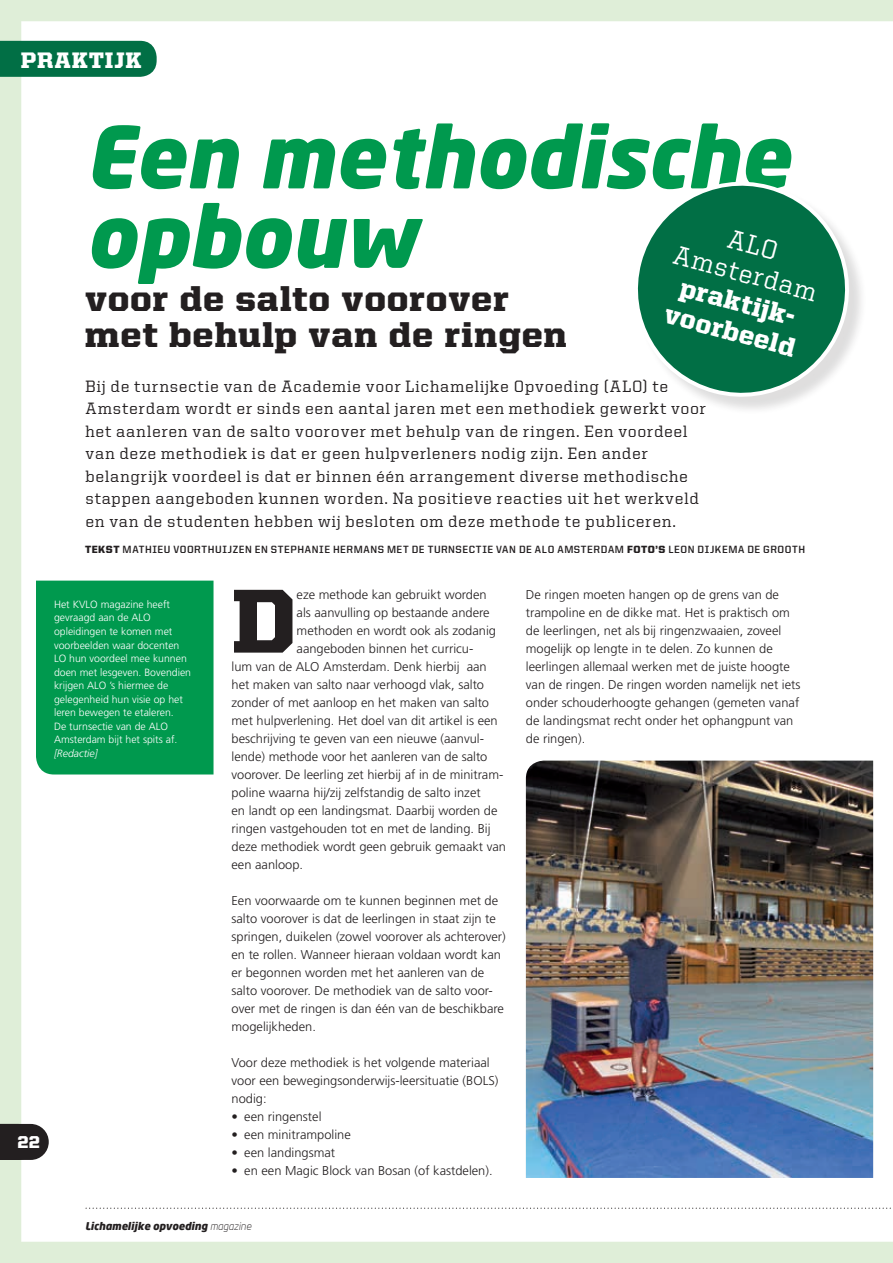
<style>
.page{position:relative;width:893px;height:1263px;background:#dfeed8}
.page>*{position:absolute;margin:0;border:0;box-sizing:border-box;transform-origin:0 0}
.t1{font:900 91.05px "United Serif Reg";color:#231f20}
.t2{font:italic 900 84px/79.5px "Neo Sans";color:#00994e}
.t3{font:900 36px/36px "United Serif Reg";letter-spacing:.025em;color:#231f20}
.t4{font:900 27px/29.7px "United Serif Reg";color:#fff;text-align:center;scale:.96 1}
.t5{font:500 27px/29.7px "United Serif Reg";color:#fff;text-align:center;scale:.96 1}
.t6{font:900 22.5px "United Serif Reg";letter-spacing:.035em;color:#fff}
.t7{font:900 17.25px "United Sans Reg";color:#fff}
.t8{font:500 16.5px/22.5px "United Serif Reg";letter-spacing:.045em;color:#231f20}
.t9{font:300 12.75px/18px "Frutiger LT Std";color:#231f20}
.t10{font:300 10.5px/13.5px "Frutiger LT Std";color:#fff}
.t11{font:700 10.5px "United Sans Reg";letter-spacing:.055em;color:#231f20}
.t12{font:italic 900 10.5px "Neo Sans";color:#231f20}
.t13{font:italic 300 10.5px "Frutiger LT Std";color:#fff}
.s1{font-weight:900}
.s2{font-weight:300}
</style>
<div class="page">
<div style="left:21px;top:21px;width:872px;height:1221px;background:#fff"></div>
<div style="left:0;top:41px;width:157px;height:36px;background:#016f45"></div>
<div style="left:36px;top:581px;width:178px;height:193px;background:#00994e"></div>
<div style="left:636px;top:184px;width:232px;height:231px;background:#fff"></div>
<svg style="left:620px;top:167px;width:243px;height:239px"></svg>
<img style="left:526px;top:761px;width:347px;height:417px">
<svg style="left:0;top:1124px;width:49px;height:36px;background:#353132"></svg>
<svg style="left:85px;top:1207px;width:808px;height:2px;background:#e0e0e0"></svg>
<h3 class="t6" style="left:21px;top:48px;width:122px">PRAKTIJK</h3>
<h2 class="t2" style="left:85px;top:115px;width:706px">Een methodische opbouw</h2>
<h3 class="t3" style="left:85px;top:280px;width:483px">voor de salto voorover met behulp van de ringen</h3>
<h3 class="t5" style="left:686px;top:211px;width:155px;rotate:15deg">ALO<br>Amsterdam</h3>
<h3 class="t4" style="left:677px;top:270px;width:141px;rotate:15deg">praktijk&shy;voorbeeld</h3>
<h3 class="t7" style="left:17px;top:1133px;width:24px">22</h3>
<p class="t8" style="left:86px;top:374px;width:622px">Bij de turnsectie van de Academie voor Lichamelijke Opvoeding (ALO) te Amsterdam wordt er sinds een aantal jaren met een methodiek gewerkt voor het aanleren van de salto voorover met behulp van de ringen. Een voordeel van deze methodiek is dat er geen hulpverleners nodig zijn. Een ander belangrijk voordeel is dat er binnen één arrangement diverse methodische stappen aangeboden kunnen worden. Na positieve reacties uit het werkveld en van de studenten hebben wij besloten om deze methode te publiceren.</p>
<p class="t11" style="left:85px;top:543px;width:722px"><span class="s1">TEKST</span> MATHIEU VOORTHUIJZEN EN STEPHANIE HERMANS MET DE TURNSECTIE VAN DE ALO AMSTERDAM <span class="s1">FOTO’S</span> LEON DIJKEMA DE GROOTH</p>
<p class="t10" style="left:54px;top:598px;width:139px">Het KVLO magazine heeft gevraagd aan de ALO opleidingen te komen met voorbeelden waar docenten<br>LO hun voordeel mee kunnen doen met lesgeven. Bovendien krijgen ALO ’s hiermee de gelegenheid hun visie op het leren bewegen te etaleren.<br>De turnsectie van de ALO<br>Amsterdam bijt het spits af.</p>
<p class="t13" style="left:54px;top:747px;width:45px">[Redactie]</p>
<h1 class="t1" style="left:232px;top:571px;width:67px">D</h1>
<p class="t9" style="left:297px;top:585px;width:192px">eze methode kan gebruikt worden</p>
<p class="t9" style="left:297px;top:603px;width:194px">als aanvulling op bestaande andere</p>
<p class="t9" style="left:297px;top:621px;width:201px">methoden en wordt ook als zodanig</p>
<p class="t9" style="left:297px;top:639px;width:178px">aangeboden binnen het curricu-</p>
<p class="t9" style="left:232px;top:657px;width:257px">lum van de ALO Amsterdam. Denk hierbij aan</p>
<p class="t9" style="left:232px;top:675px;width:254px">het maken van salto naar verhoogd vlak, salto</p>
<p class="t9" style="left:232px;top:693px;width:259px">zonder of met aanloop en het maken van salto</p>
<p class="t9" style="left:232px;top:711px;width:268px">met hulpverlening. Het doel van dit artikel is een</p>
<p class="t9" style="left:232px;top:729px;width:254px">beschrijving te geven van een nieuwe (aanvul-</p>
<p class="t9" style="left:232px;top:747px;width:257px">lende) methode voor het aanleren van de salto</p>
<p class="t9" style="left:232px;top:765px;width:273px">voorover. De leerling zet hierbij af in de minitram-</p>
<p class="t9" style="left:232px;top:783px;width:251px">poline waarna hij/zij zelfstandig de salto inzet</p>
<p class="t9" style="left:232px;top:801px;width:267px">en landt op een landingsmat. Daarbij worden de</p>
<p class="t9" style="left:232px;top:819px;width:261px">ringen vastgehouden tot en met de landing. Bij</p>
<p class="t9" style="left:232px;top:837px;width:276px">deze methodiek wordt geen gebruik gemaakt van</p>
<p class="t9" style="left:232px;top:855px;width:73px">een aanloop.</p>
<p class="t9" style="left:232px;top:891px;width:276px">Een voorwaarde om te kunnen beginnen met de salto voorover is dat de leerlingen in staat zijn te springen, duikelen (zowel voorover als achterover) en te rollen. Wanneer hieraan voldaan wordt kan er begonnen worden met het aanleren van de salto voorover. De methodiek van de salto voor&shy;over met de ringen is dan één van de beschikbare mogelijkheden.</p>
<p class="t9" style="left:232px;top:1053px;width:268px">Voor deze methodiek is het volgende materiaal voor een bewegingsonderwijs-leersituatie (BOLS) nodig:</p>
<p class="t9" style="left:232px;top:1107px;width:92px">• een ringenstel</p>
<p class="t9" style="left:232px;top:1125px;width:121px">• een minitrampoline</p>
<p class="t9" style="left:232px;top:1143px;width:105px">• een landingsmat</p>
<p class="t9" style="left:232px;top:1161px;width:263px">• en een Magic Block van Bosan (of kastdelen).</p>
<p class="t9" style="left:526px;top:585px;width:276px">De ringen moeten hangen op de grens van de trampoline en de dikke mat. Het is praktisch om de leerlingen, net als bij ringenzwaaien, zoveel mogelijk op lengte in te delen. Zo kunnen de leerlingen allemaal werken met de juiste hoogte van de ringen. De ringen worden namelijk net iets onder schouderhoogte gehangen (gemeten vanaf de landingsmat recht onder het ophangpunt van de ringen).</p>
<p class="t12" style="left:85px;top:1219px;width:168px">Lichamelijke opvoeding <span class="s2">magazine</span></p>
</div>
